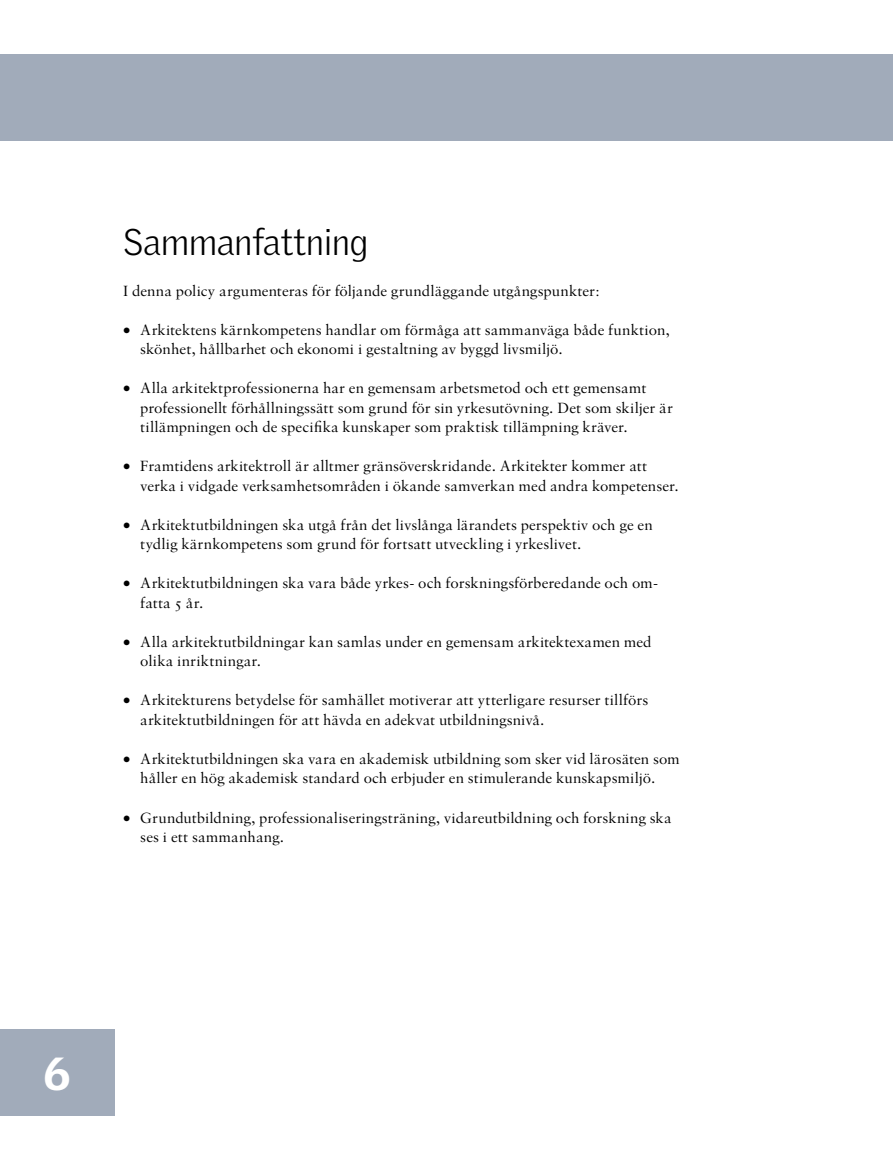
<style>
.page{position:relative;width:893px;height:1170px;background:#fff}
.page>*{position:absolute;margin:0;border:0;box-sizing:border-box;transform-origin:0 0}
.t1{font:900 45px "Griffith Gothic";color:#fff}
.t2{font:300 36px "Griffith Gothic";color:#000}
.t3{font:15.75px/19.5px "Sabon SA Roman Os F";color:#000}
</style>
<div class="page">
<div style="left:0;top:54px;width:893px;height:86px;background:#a1abba"></div>
<div style="left:0;top:1029px;width:115px;height:86px;background:#a1abba"></div>
<h2 class="t2" style="left:123px;top:220px;width:246px">Sammanfattning</h2>
<p class="t3" style="left:123px;top:280px;width:478px">I denna policy argumenteras för följande grundläggande utgångspunkter:</p>
<p class="t3" style="left:140px;top:319px;width:531px;text-indent:-17px">• Arkitektens kärnkompetens handlar om förmåga att sammanväga både funktion, skönhet, hållbarhet och ekonomi i gestaltning av byggd livsmiljö.</p>
<p class="t3" style="left:140px;top:378px;width:534px;text-indent:-17px">• Alla arkitektprofessionerna har en gemensam arbetsmetod och ett gemensamt professionellt förhållningssätt som grund för sin yrkesutövning. Det som skiljer är tillämpningen och de specifika kunskaper som praktisk tillämpning kräver.</p>
<p class="t3" style="left:140px;top:456px;width:540px;text-indent:-17px">• Framtidens arkitektroll är alltmer gränsöverskridande. Arkitekter kommer att verka i vidgade verksamhetsområden i ökande samverkan med andra kompetenser.</p>
<p class="t3" style="left:140px;top:514px;width:514px;text-indent:-17px">• Arkitektutbildningen ska utgå från det livslånga lärandets perspektiv och ge en tydlig kärnkompetens som grund för fortsatt utveckling i yrkeslivet.</p>
<p class="t3" style="left:140px;top:573px;width:519px;text-indent:-17px">• Arkitektutbildningen ska vara både yrkes- och forskningsförberedande och om&shy;fatta 5 år.</p>
<p class="t3" style="left:140px;top:631px;width:513px;text-indent:-17px">• Alla arkitektutbildningar kan samlas under en gemensam arkitektexamen med olika inriktningar.</p>
<p class="t3" style="left:140px;top:690px;width:509px;text-indent:-17px">• Arkitekturens betydelse för samhället motiverar att ytterligare resurser tillförs arkitektutbildningen för att hävda en adekvat utbildningsnivå.</p>
<p class="t3" style="left:123px;top:748px;width:558px;text-align:center">• Arkitektutbildningen ska vara en akademisk utbildning som sker vid lärosäten som håller en hög akademisk standard och erbjuder en stimulerande kunskapsmiljö.</p>
<p class="t3" style="left:140px;top:807px;width:533px;text-indent:-17px">• Grundutbildning, professionaliseringsträning, vidareutbildning och forskning ska ses i ett sammanhang.</p>
<h1 class="t1" style="left:43px;top:1046px;width:28px">6</h1>
</div>
